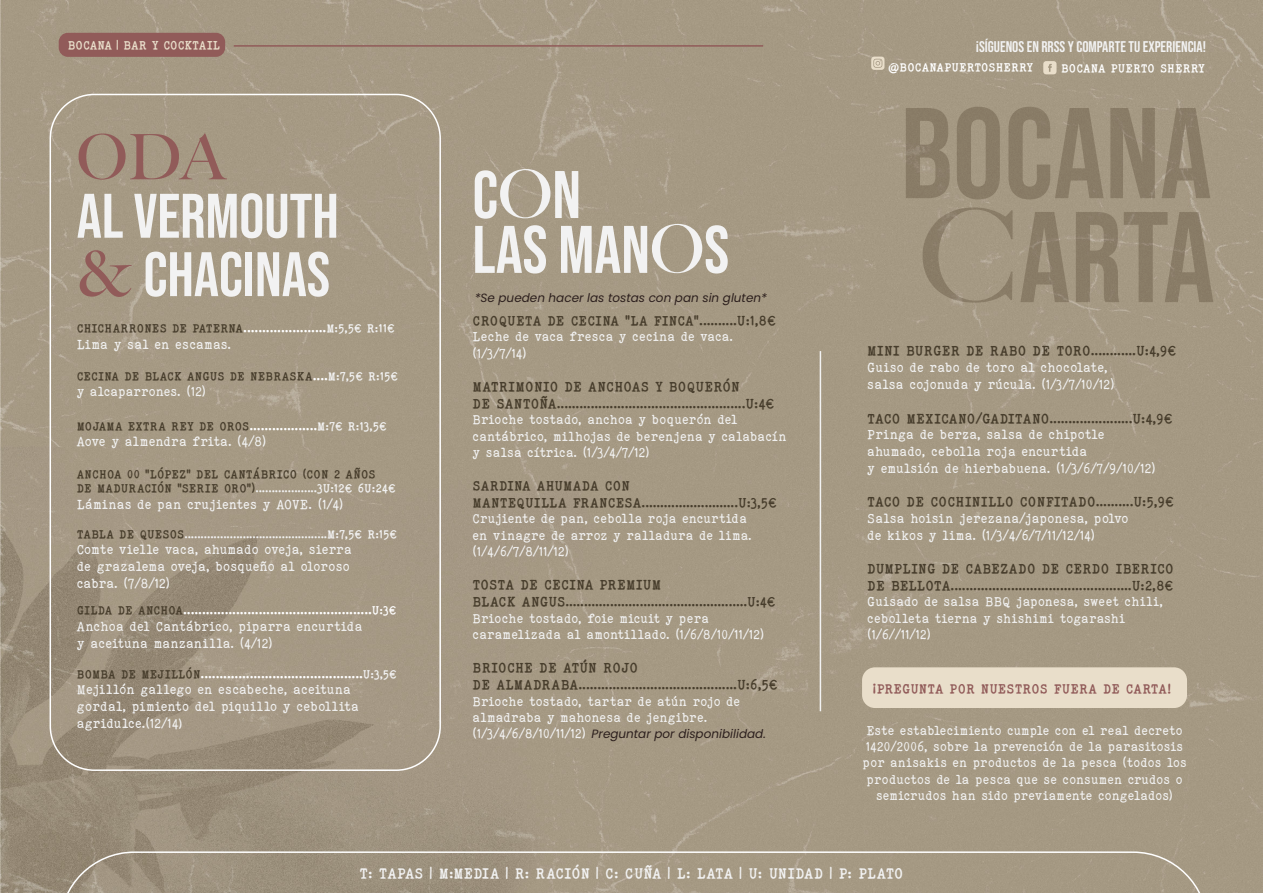
<style>
.page{position:relative;width:1263px;height:893px;background:#fff}
.page>*{position:absolute;margin:0;border:0;box-sizing:border-box;transform-origin:0 0}
.t1{font:128.85px "Bebas Neue";color:#948777}
.t2{font:67.2px/54.9px "Bebas Neue";color:#f2f2f2}
.t3{font:62.7px/58.3px "Bebas Neue";color:#f2f2f2}
.t4{font:500 62.7px "Big Caslon";color:#915b59}
.t5{font:15.45px "Bebas Neue";color:#f2f2f2}
.t6{font:700 15px "ELEGANTTYPEWRITER";color:#f2f2f2}
.t7{font:700 14.1px/16.8px "ELEGANTTYPEWRITER";color:#473d2c}
.t8{font:700 14.1px "ELEGANTTYPEWRITER";color:#fff}
.t9{font:13.95px/16.6px "ELEGANTTYPEWRITER";color:#f2f2f2}
.t10{font:700 13.8px/16.5px "ELEGANTTYPEWRITER";color:#473d2c}
.t11{font:13.65px/16.4px "ELEGANTTYPEWRITER";letter-spacing:.01em;color:#f2f2f2}
.t12{font:13.5px/16.2px "ELEGANTTYPEWRITER";color:#f2f2f2;text-align:center}
.t13{font:700 13.5px "ELEGANTTYPEWRITER";color:#915b59}
.t14{font:700 12.3px "ELEGANTTYPEWRITER";letter-spacing:-.02em;color:#e9deca}
.t15{font:700 12px/14.4px "ELEGANTTYPEWRITER";color:#473d2c}
.t16{font:italic 12px "Poppins";color:#2c1f1d}
.t17{font:700 12px "ELEGANTTYPEWRITER";color:#f2f2f2}
.t18{font:700 12px "ELEGANTTYPEWRITER";color:#fff}
.s1{font-family:"Big Caslon";font-weight:500;color:#915b59}
.s2{font-size:12px;color:#473d2c}
.s3{font-size:12px;color:#f2f2f2}
.s4{font-size:14.1px;color:#fff}
.s5{color:#f2f2f2}
.s6{color:#473d2c}
.s7{font-size:12px}
.s8{font-weight:700;font-size:12px}
.s9{font-family:"Big Caslon";font-weight:500}
.s10{font-size:14.1px}
.s11{font-family:"ELEGANTTYPEWRITER";font-style:normal;font-size:13.65px;color:#f2f2f2}
</style>
<div class="page">
<img style="left:0;top:0;width:1263px;height:893px">
<div style="left:50px;top:94px;width:391px;height:677px;border:2px solid #fff;border-radius:44px"></div>
<svg style="left:59px;top:851px;width:1149px;height:42px;background:#a49985"></svg>
<div style="left:862px;top:667px;width:325px;height:41px;background:#e9deca;border-radius:13px"></div>
<svg style="left:1043px;top:61px;width:13px;height:13px"></svg>
<svg style="left:871px;top:57px;width:13px;height:13px"></svg>
<div style="left:59px;top:33px;width:166px;height:24px;background:#915b59;border-radius:9px"></div>
<hr style="left:234px;top:45px;width:529px;height:2px;background:#915b59">
<hr style="left:820px;top:351px;width:1px;height:360px;background:#f2f2f2">
<p class="t14" style="left:68px;top:38px;width:154px">BOCANA | BAR Y COCKTAIL</p>
<h3 class="t4" style="left:77px;top:106px;width:150px">ODA</h3>
<h3 class="t3" style="left:77px;top:186px;width:264px">AL VERMOUTH <span class="s1">&amp;</span> CHACINAS</h3>
<p class="t8" style="left:77px;top:319px;width:319px"><span class="s2">CHICHARRONES DE PATERNA</span>......................<span class="s3">M:5,5€ R:11€</span></p>
<p class="t9" style="left:77px;top:336px;width:156px">Lima y sal en escamas.</p>
<p class="t15" style="left:77px;top:369px;width:323px">CECINA DE BLACK ANGUS DE NEBRASKA<span class="s4">....</span><span class="s5">M:7,5€ R:15€</span></p>
<p class="t11" style="left:77px;top:383px;width:131px">y alcaparrones. (12)</p>
<p class="t15" style="left:77px;top:418px;width:312px">MOJAMA EXTRA REY DE OROS<span class="s4">..................</span><span class="s5">M:7€ R:13,5€</span></p>
<p class="t9" style="left:77px;top:433px;width:191px">Aove y almendra frita. (4/8)</p>
<p class="t15" style="left:77px;top:466px;width:320px">ANCHOA 00 “LÓPEZ” DEL CANTÁBRICO (CON 2 AÑOS<br>DE MADURACIÓN “SERIE ORO”)<span class="s5">...................3U:12€ 6U:24€</span></p>
<p class="t9" style="left:77px;top:496px;width:268px">Láminas de pan crujientes y AOVE. (1/4)</p>
<p class="t17" style="left:77px;top:527px;width:322px"><span class="s6">TABLA DE QUESOS</span>............................................M:7,5€ R:15€</p>
<p class="t9" style="left:77px;top:541px;width:277px">Comte vielle vaca, ahumado oveja, sierra de grazalema oveja, bosqueño al oloroso cabra. (7/8/12)</p>
<p class="t8" style="left:77px;top:601px;width:321px"><span class="s2">GILDA DE ANCHOA</span>..................................................<span class="s7">U:3€</span></p>
<p class="t9" style="left:77px;top:618px;width:287px">Anchoa del Cantábrico, piparra encurtida y aceituna manzanilla. (4/12)</p>
<p class="t8" style="left:77px;top:665px;width:322px"><span class="s2">BOMBA DE MEJILLÓN</span>...........................................<span class="s3">U:3,5€</span></p>
<p class="t9" style="left:77px;top:681px;width:283px">Mejillón gallego en escabeche, aceituna gordal, pimiento del piquillo y cebollita agridulce.(12/14<span class="s8">)</span></p>
<h2 class="t2" style="left:472px;top:167px;width:258px">C<span class="s9">O</span>N<br>LAS MAN<span class="s9">O</span>S</h2>
<p class="t16" style="left:475px;top:291px;width:294px">*Se pueden hacer las tostas con pan sin gluten*</p>
<p class="t10" style="left:473px;top:312px;width:305px">CROQUETA DE CECINA “LA FINCA"<span class="s10">..........U:1,8€</span></p>
<p class="t11" style="left:473px;top:328px;width:262px">Leche de vaca fresca y cecina de vaca. (1/3/7/14)</p>
<p class="t7" style="left:473px;top:378px;width:303px">MATRIMONIO DE ANCHOAS Y BOQUERÓN<br>DE SANTOÑA..................................................U:4€</p>
<p class="t11" style="left:473px;top:412px;width:315px">Brioche tostado, anchoa y boquerón del cantábrico, milhojas de berenjena y calabacín y salsa cítrica. (1/3/4/7/12)</p>
<p class="t10" style="left:473px;top:477px;width:306px">SARDINA AHUMADA CON<br>MANTEQUILLA FRANCESA..........................U:3,5€</p>
<p class="t11" style="left:473px;top:510px;width:281px">Crujiente de pan, cebolla roja encurtida en vinagre de arroz y ralladura de lima. (1/4/6/7/8/11/12)</p>
<p class="t7" style="left:473px;top:576px;width:190px">TOSTA DE CECINA PREMIUM</p>
<p class="t10" style="left:473px;top:593px;width:305px"><span class="s10">BLACK ANGUS</span>.................................................U:4€</p>
<p class="t11" style="left:473px;top:610px;width:293px">Brioche tostado, foie micuit y pera caramelizada al amontillado. (1/6/8/10/11/12)</p>
<p class="t7" style="left:473px;top:659px;width:307px">BRIOCHE DE ATÚN ROJO<br>DE ALMADRABA..........................................U:6,5€</p>
<p class="t11" style="left:473px;top:693px;width:269px">Brioche tostado, tartar de atún rojo de almadraba y mahonesa de jengibre.</p>
<p class="t16" style="left:473px;top:727px;width:295px"><span class="s11">(1/3/4/6/8/10/11/12)</span> Preguntar por disponibilidad.</p>
<p class="t5" style="left:976px;top:38px;width:232px">¡SÍGUENOS EN RRSS Y COMPARTE TU EXPERIENCIA!</p>
<p class="t18" style="left:888px;top:60px;width:147px">@BOCANAPUERTOSHERRY</p>
<p class="t18" style="left:1061px;top:61px;width:145px">BOCANA PUERTO SHERRY</p>
<h1 class="t1" style="left:900px;top:81px;width:313px">BOCANA</h1>
<h1 class="t1" style="left:919px;top:185px;width:297px"><span class="s9">C</span>ARTA</h1>
<p class="t7" style="left:867px;top:342px;width:311px">MINI BURGER DE RABO DE TORO............U:4,9€</p>
<p class="t9" style="left:867px;top:359px;width:249px">Guiso de rabo de toro al chocolate, salsa cojonuda y rúcula. (1/3/7/10/12)</p>
<p class="t7" style="left:867px;top:409px;width:307px">TACO MEXICANO/GADITANO......................U:4,9€</p>
<p class="t9" style="left:867px;top:426px;width:290px">Pringa de berza, salsa de chipotle ahumado, cebolla roja encurtida<br>y emulsión de hierbabuena. (1/3/6/7/9/10/12)</p>
<p class="t7" style="left:867px;top:493px;width:308px">TACO DE COCHINILLO CONFITADO..........U:5,9€</p>
<p class="t9" style="left:867px;top:510px;width:263px">Salsa hoisin jerezana/japonesa, polvo de kikos y lima. (1/3/4/6/7/11/12/14)</p>
<p class="t7" style="left:867px;top:560px;width:308px">DUMPLING DE CABEZADO DE CERDO IBERICO<br>DE BELLOTA................................................U:2,8€</p>
<p class="t11" style="left:867px;top:594px;width:297px">Guisado de salsa BBQ japonesa, sweet chili, cebolleta tierna y shishimi togarashi (1/6//11/12)</p>
<p class="t13" style="left:872px;top:681px;width:301px">¡PREGUNTA POR NUESTROS FUERA DE CARTA!</p>
<p class="t12" style="left:862px;top:722px;width:326px">Este establecimiento cumple con el real decreto 1420/2006, sobre la prevención de la parasitosis por anisakis en productos de la pesca (todos los productos de la pesca que se consumen crudos o semicrudos han sido previamente congelados)</p>
<p class="t6" style="left:359px;top:864px;width:545px">T: TAPAS | M:MEDIA | R: RACIÓN | C: CUÑA | L: LATA | U: UNIDAD | P: PLATO</p>
</div>
